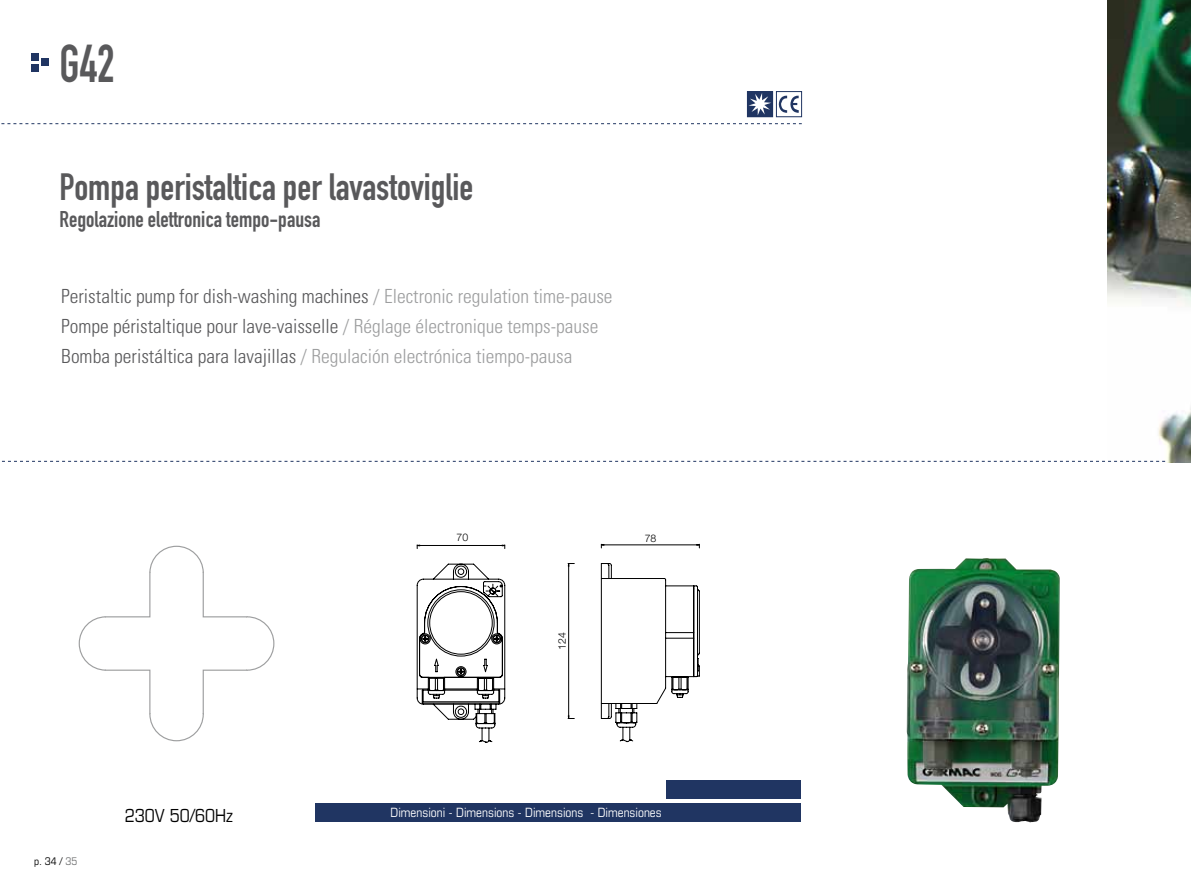
<style>
.page{position:relative;width:1191px;height:893px;background:#fff}
.page>*{position:absolute;margin:0;border:0;box-sizing:border-box;transform-origin:0 0}
.t1{font:52.5px "DIN Engschrift";color:#59595b;scale:.9 1}
.t2{font:37.5px "DIN Engschrift";color:#59595b}
.t3{font:22.5px "DIN Engschrift";color:#59595b}
.t4{font:300 condensed 19.5px/30px "Univers";color:#59595b}
.t5{font:condensed 18px "Eurostile";color:#000}
.t6{font:condensed 12.75px "Eurostile";color:#fff}
.t7{font:300 10.5px "Helvetica Neue";color:#000}
.t8{font:condensed 10.5px "Eurostile";color:#000}
.s1{color:#9d9e9f}
.s2{color:#707172}
</style>
<div class="page">
<img style="left:1107px;top:0;width:84px;height:462px">
<svg style="left:2px;top:461px;width:1163px;height:1px"></svg>
<div style="left:31px;top:53px;width:8px;height:8px;background:#203562"></div>
<div style="left:31px;top:64px;width:8px;height:8px;background:#203562"></div>
<div style="left:41px;top:58px;width:8px;height:8px;background:#203562"></div>
<svg style="left:1px;top:123px;width:800px;height:1px"></svg>
<div style="left:315px;top:804px;width:486px;height:18px;background:#203562"></div>
<div style="left:665px;top:781px;width:135px;height:18px;background:#203562"></div>
<svg style="left:78px;top:545px;width:197px;height:197px"></svg>
<div style="left:776px;top:91px;width:25px;height:26px;border:1px solid #203562"></div>
<svg style="left:778px;top:95px;width:20px;height:18px"></svg>
<div style="left:747px;top:91px;width:26px;height:26px;border:1px solid #203562"></div>
<svg style="left:748px;top:93px;width:23px;height:22px"></svg>
<svg style="left:417px;top:564px;width:88px;height:179px"></svg>
<hr style="left:420px;top:545px;width:82px;height:1px;background:#000">
<svg style="left:601px;top:563px;width:98px;height:180px"></svg>
<hr style="left:604px;top:545px;width:92px;height:1px;background:#000">
<svg style="left:696px;top:544px;width:4px;height:4px"></svg>
<hr style="left:568px;top:566px;width:1px;height:150px;background:#000">
<img style="left:906px;top:558px;width:153px;height:264px">
<h1 class="t1" style="left:60px;top:32px;width:63px">G42</h1>
<h2 class="t2" style="left:60px;top:165px;width:415px">Pompa peristaltica per lavastoviglie</h2>
<p class="t3" style="left:60px;top:206px;width:262px">Regolazione elettronica tempo-pausa</p>
<p class="t4" style="left:61px;top:281px;width:553px">Peristaltic pump for dish-washing machines <span class="s1">/ Electronic regulation time-pause<br></span>Pompe péristaltique pour lave-vaisselle <span class="s1">/ Réglage électronique temps-pause<br></span>Bomba peristáltica para lavajillas <span class="s1">/ Regulación electrónica tiempo-pausa</span></p>
<p class="t7" style="left:456px;top:530px;width:13px">70</p>
<p class="t7" style="left:555px;top:650px;width:19px;rotate:-90deg">124</p>
<p class="t7" style="left:645px;top:532px;width:13px">78</p>
<p class="t8" style="left:34px;top:855px;width:45px">p. 34 / <span class="s2">35</span></p>
<p class="t5" style="left:125px;top:805px;width:110px">230V 50/60Hz</p>
<p class="t6" style="left:390px;top:804px;width:273px">Dimensioni - Dimensions - Dimensions - Dimensiones</p>
</div>
